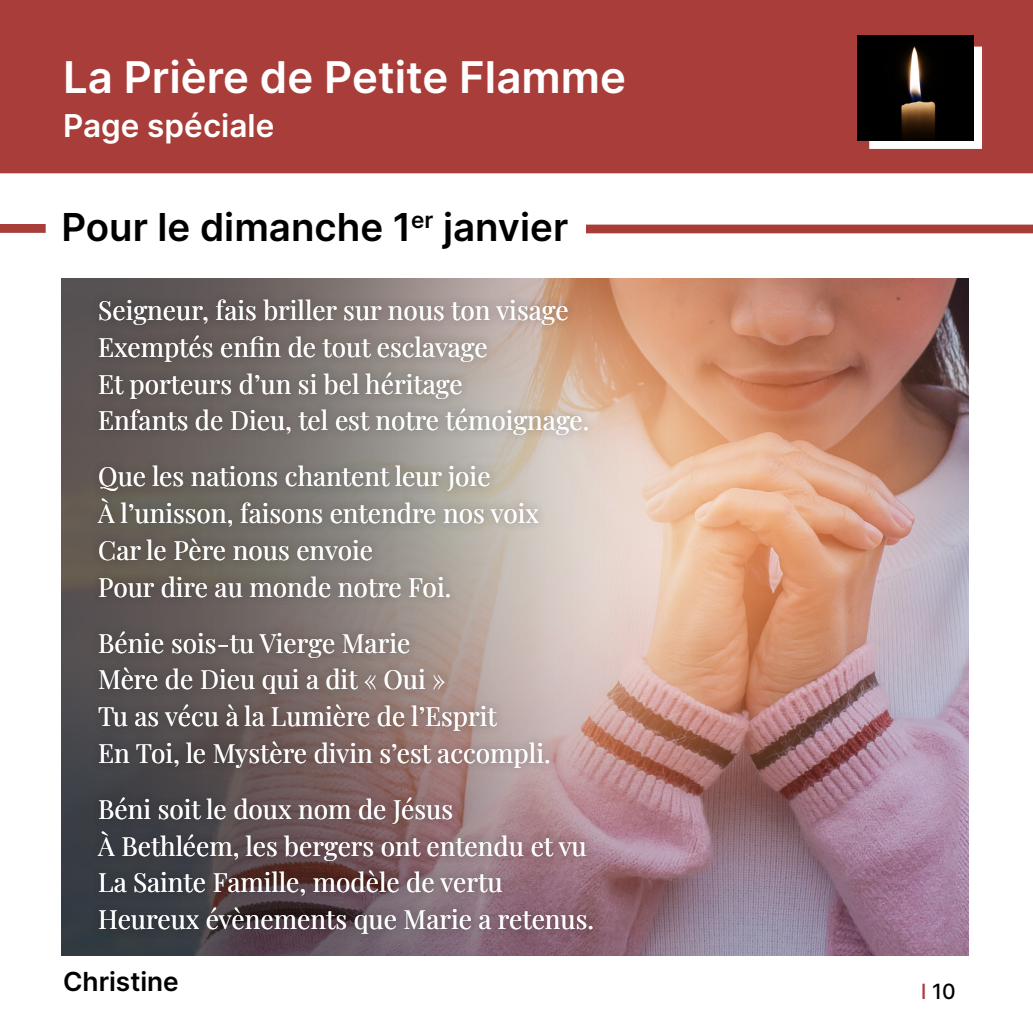
<style>
.page{position:relative;width:1033px;height:1033px;background:#fff}
.page>*{position:absolute;margin:0;border:0;box-sizing:border-box;transform-origin:0 0}
.t1{font:43.75px "Inter";color:#fff}
.t2{font:38.5px "Inter";color:#000}
.t3{font:31.5px "Inter";color:#fff}
.t4{font:26.25px/36.8px "Playfair Display";color:#fff}
.t5{font:26.25px "Inter";color:#000}
.t6{font:21px "Inter";color:#000}
.s1{color:#a83d39}
</style>
<div class="page">
<div style="left:1px;top:1px;width:1031px;height:171px;background:#a83d39"></div>
<div style="left:0;top:0;width:1032px;height:173px;border:2px solid #a83d39"></div>
<div style="left:869px;top:47px;width:113px;height:102px;background:#fff;border:2px solid #fff"></div>
<svg style="left:0;top:224px;width:46px;height:9px"></svg>
<img style="left:857px;top:35px;width:116px;height:106px">
<svg style="left:586px;top:224px;width:446px;height:9px;background:#ad4945"></svg>
<img style="left:62px;top:278px;width:906px;height:678px">
<div style="left:88px;top:288px;width:515px;height:657px;background:#000;opacity:.07"></div>
<h1 class="t1" style="left:63px;top:45px;width:564px">La Prière de Petite Flamme</h1>
<p class="t3" style="left:63px;top:102px;width:213px">Page spéciale</p>
<h2 class="t2" style="left:61px;top:199px;width:508px">Pour le dimanche 1<sup>er</sup> janvier</h2>
<p class="t4" style="left:98px;top:289px;width:493px">Seigneur, fais briller sur nous ton visage Exemptés enfin de tout esclavage<br>Et porteurs d’un si bel héritage<br>Enfants de Dieu, tel est notre témoignage.</p>
<p class="t4" style="left:98px;top:456px;width:442px">Que les nations chantent leur joie<br>À l’unisson, faisons entendre nos voix<br>Car le Père nous envoie<br>Pour dire au monde notre Foi.</p>
<p class="t4" style="left:98px;top:622px;width:454px">Bénie sois-tu Vierge Marie<br>Mère de Dieu qui a dit « Oui »<br>Tu as vécu à la Lumière de l’Esprit<br>En Toi, le Mystère divin s’est accompli.</p>
<p class="t4" style="left:98px;top:788px;width:497px">Béni soit le doux nom de Jésus<br>À Bethléem, les bergers ont entendu et vu La Sainte Famille, modèle de vertu Heureux évènements que Marie a retenus.</p>
<p class="t5" style="left:63px;top:962px;width:117px">Christine</p>
<p class="t6" style="left:921px;top:976px;width:36px"><span class="s1">l</span> 10</p>
</div>
